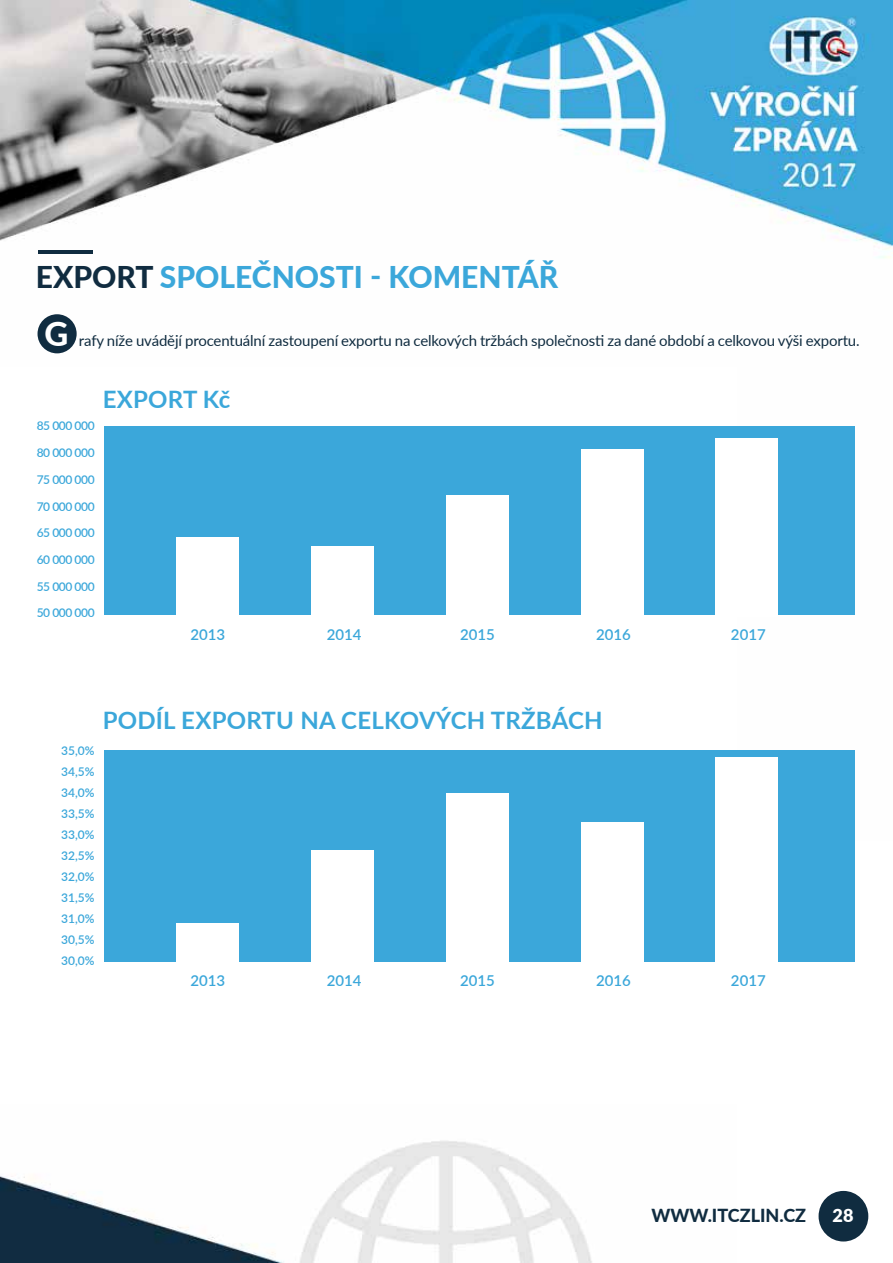
<style>
.page{position:relative;width:893px;height:1263px;background:#fff}
.page>*{position:absolute;margin:0;border:0;box-sizing:border-box;transform-origin:0 0}
.t1{font:800 33px "Lato";color:#fff}
.t2{font:800 30px "Lato";color:#3ba7da}
.t3{font:700 24px "Lato";letter-spacing:.01em;color:#3ba7da}
.t4{font:800 18px "Lato";color:#102c40}
.t5{font:900 18px "Lato";color:#fff}
.t6{font:15px "Lato";letter-spacing:-.01em;color:#102c40}
.t7{font:600 15px "Lato";color:#3ba7da}
.t8{font:600 12px/21px "Lato";letter-spacing:-.035em;color:#3ba7da;text-align:justify}
.s1{color:#102c40}
</style>
<div class="page">
<img style="left:0;top:0;width:893px;height:1263px">
<div style="left:819px;top:1191px;width:49px;height:50px;background:#102c40;border-radius:50%"></div>
<hr style="left:38px;top:250px;width:54px;height:4px;background:#102c40">
<div style="left:38px;top:314px;width:39px;height:39px;background:#102c40;border-radius:50%"></div>
<div style="left:104px;top:750px;width:751px;height:212px;background:#3ba7da"></div>
<div style="left:104px;top:427px;width:751px;height:188px;background:#3ba7da"></div>
<div style="left:176px;top:923px;width:63px;height:39px;background:#fff"></div>
<div style="left:176px;top:537px;width:63px;height:78px;background:#fff"></div>
<div style="left:311px;top:850px;width:63px;height:112px;background:#fff"></div>
<div style="left:311px;top:546px;width:63px;height:69px;background:#fff"></div>
<div style="left:446px;top:794px;width:63px;height:168px;background:#fff"></div>
<div style="left:446px;top:495px;width:63px;height:120px;background:#fff"></div>
<div style="left:581px;top:823px;width:62px;height:140px;background:#fff"></div>
<div style="left:716px;top:758px;width:62px;height:205px;background:#fff"></div>
<div style="left:581px;top:449px;width:62px;height:167px;background:#fff"></div>
<div style="left:716px;top:438px;width:62px;height:178px;background:#fff"></div>
<h2 class="t2" style="left:36px;top:254px;width:524px"><span class="s1">EXPORT</span> SPOLEČNOSTI - KOMENTÁŘ</h2>
<h1 class="t1" style="left:45px;top:309px;width:25px">G</h1>
<p class="t6" style="left:79px;top:330px;width:782px">rafy níže uvádějí procentuální zastoupení exportu na celkových tržbách společnosti za dané období a celkovou výši exportu.</p>
<h3 class="t3" style="left:103px;top:382px;width:129px">EXPORT Kč</h3>
<p class="t8" style="left:37px;top:415px;width:59px">85 000 000</p>
<p class="t8" style="left:37px;top:442px;width:59px">80 000 000</p>
<p class="t8" style="left:37px;top:468px;width:59px">75 000 000</p>
<p class="t8" style="left:37px;top:495px;width:59px">70 000 000</p>
<p class="t8" style="left:37px;top:522px;width:59px">65 000 000</p>
<p class="t8" style="left:37px;top:549px;width:59px">60 000 000</p>
<p class="t8" style="left:37px;top:575px;width:59px">55 000 000</p>
<p class="t8" style="left:37px;top:602px;width:59px">50 000 000</p>
<p class="t7" style="left:190px;top:623px;width:36px">2013</p>
<p class="t7" style="left:327px;top:623px;width:36px">2014</p>
<p class="t7" style="left:460px;top:623px;width:36px">2015</p>
<p class="t7" style="left:596px;top:623px;width:36px">2016</p>
<p class="t7" style="left:731px;top:623px;width:36px">2017</p>
<p class="t8" style="left:61px;top:739px;width:35px">35,0% 34,5% 34,0% 33,5% 33,0% 32,5% 32,0% 31,5% 31,0% 30,5% 30,0%</p>
<h3 class="t3" style="left:103px;top:702px;width:501px">PODÍL EXPORTU NA CELKOVÝCH TRŽBÁCH</h3>
<p class="t7" style="left:190px;top:970px;width:36px">2013</p>
<p class="t7" style="left:327px;top:970px;width:36px">2014</p>
<p class="t7" style="left:460px;top:970px;width:36px">2015</p>
<p class="t7" style="left:596px;top:970px;width:36px">2016</p>
<p class="t7" style="left:731px;top:970px;width:36px">2017</p>
<h3 class="t4" style="left:651px;top:1202px;width:156px">WWW.ITCZLIN.CZ</h3>
<h3 class="t5" style="left:833px;top:1202px;width:22px">28</h3>
</div>
